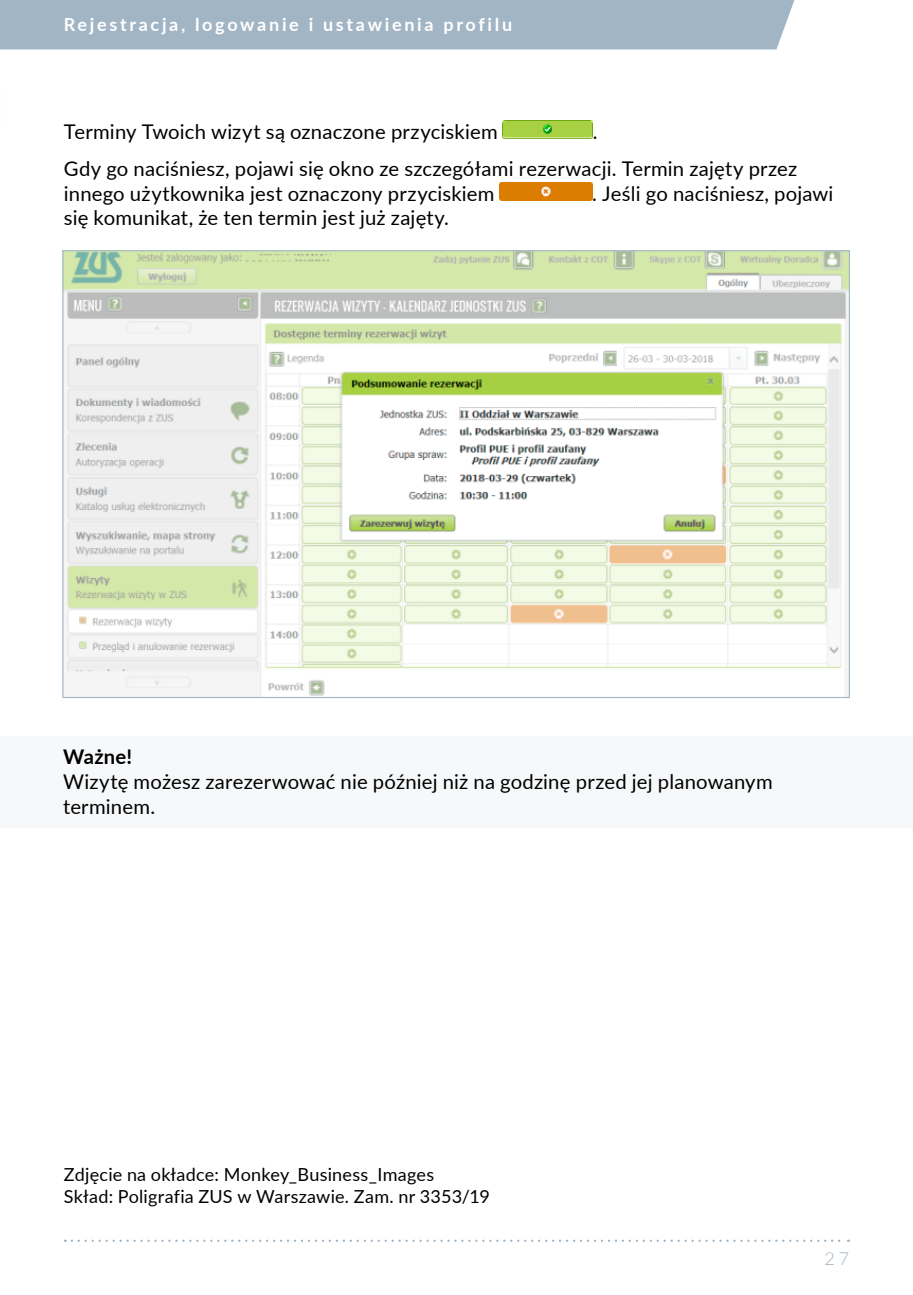
<style>
.page{position:relative;width:913px;height:1295px;background:#fff}
.page>*{position:absolute;margin:0;border:0;box-sizing:border-box;transform-origin:0 0}
.t1{font:20.25px/37.1px "Lato";letter-spacing:.01em;color:#000}
.t2{font:700 20.25px "Lato";color:#000}
.t3{font:18px/22.5px "Lato";letter-spacing:.015em;color:#000}
.t4{font:700 18px "Lato";letter-spacing:.15em;color:#fff}
.t5{font:300 18px "Lato";color:#a2b5c5}
</style>
<div class="page">
<div style="left:0;top:0;width:795px;height:49px;background:#a2b5c5"></div>
<svg style="left:72px;top:1239px;width:776px;height:3px"></svg>
<img style="left:502px;top:121px;width:90px;height:18px">
<div style="left:499px;top:183px;width:93px;height:18px;background:#db7d00"></div>
<svg style="left:62px;top:250px;width:788px;height:448px"></svg>
<div style="left:0;top:736px;width:912px;height:91px;background:#f6f8fa"></div>
<p class="t4" style="left:64px;top:11px;width:449px">Rejestracja, logowanie i ustawienia profilu</p>
<p class="t1" style="left:64px;top:112px;width:435px">Terminy Twoich wizyt są oznaczone przyciskiem</p>
<p class="t1" style="left:64px;top:112px;width:734px;text-indent:529px">.<br>Gdy go naciśniesz, pojawi się okno ze szczegółami rezerwacji. Termin zajęty przez</p>
<p class="t1" style="left:64px;top:174px;width:432px">innego użytkownika jest oznaczony przyciskiem</p>
<p class="t1" style="left:592px;top:174px;width:243px">. Jeśli go naciśniesz, pojawi</p>
<p class="t1" style="left:64px;top:199px;width:386px">się komunikat, że ten termin jest już zajęty.</p>
<p class="t2" style="left:63px;top:742px;width:71px">Ważne!</p>
<p class="t1" style="left:63px;top:768px;width:710px;line-height:24.8px">Wizytę możesz zarezerwować nie później niż na godzinę przed jej planowanym terminem.</p>
<p class="t3" style="left:64px;top:1162px;width:427px">Zdjęcie na okładce: M onkey_Business_I mages<br>Skład: Poligrafia ZUS w Warszawie. Zam. nr 3353/19</p>
<p class="t5" style="left:824px;top:1246px;width:26px">27</p>
</div>
